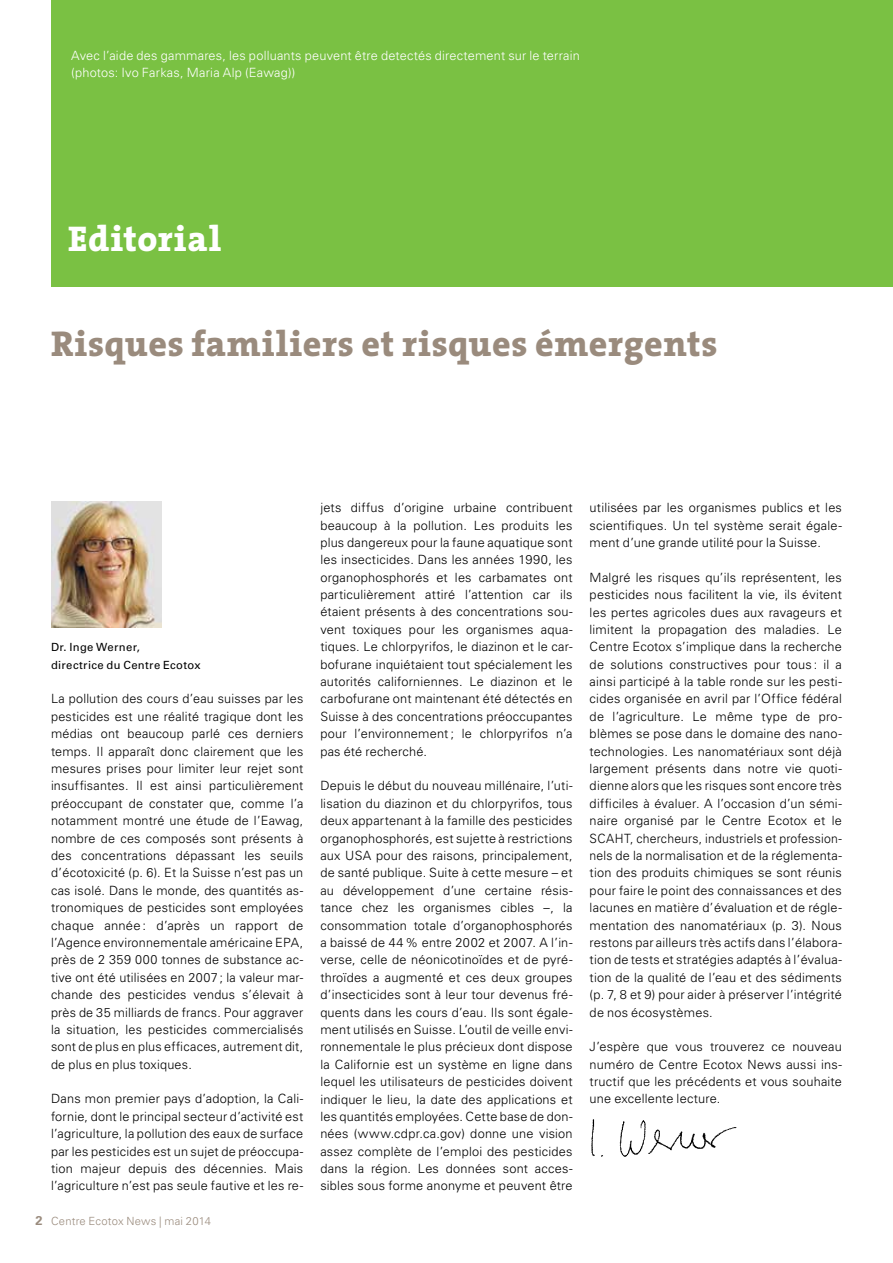
<style>
.page{position:relative;width:893px;height:1263px;background:#fff}
.page>*{position:absolute;margin:0;border:0;box-sizing:border-box;transform-origin:0 0}
.t1{font:800 36px "The Serif";letter-spacing:.015em;color:#9a8b7d}
.t2{font:800 36px "The Serif";letter-spacing:.02em;color:#fff}
.t3{font:300 12.75px/17.4px "Univers LT";letter-spacing:.015em;color:#000;text-align:justify}
.t4{font:300 12.75px/17.4px "Univers LT";letter-spacing:.015em;color:#fff}
.t5{font:11.25px/17.4px "Univers LT";letter-spacing:.03em;color:#000}
.t6{font:300 11.25px "Univers LT";letter-spacing:.015em;color:#9a8b7d}
.s1{font-weight:700;font-size:12.75px}
</style>
<div class="page">
<div style="left:51px;top:0;width:842px;height:286px;background:#7ac143"></div>
<img style="left:51px;top:501px;width:111px;height:126px">
<img style="left:591px;top:1119px;width:146px;height:38px">
<p class="t4" style="left:71px;top:47px;width:510px">Avec l’aide des gammares, les polluants peuvent être detectés directement sur le terrain (photos: Ivo Farkas, Maria Alp (Eawag))</p>
<h1 class="t2" style="left:68px;top:216px;width:155px">Editorial</h1>
<h1 class="t1" style="left:51px;top:320px;width:668px">Risques familiers et risques émergents</h1>
<p class="t5" style="left:51px;top:639px;width:151px">Dr. Inge Werner,<br>directrice du Centre Ecotox</p>
<p class="t3" style="left:51px;top:690px;width:254px">La pollution des cours d’eau suisses par les pesticides est une réalité tragique dont les médias ont beaucoup parlé ces derniers temps. Il apparaît donc clairement que les mesures prises pour limiter leur rejet sont insuffisantes. Il est ainsi particulièrement préoccupant de constater que, comme l’a notamment montré une étude de l’Eawag, nombre de ces composés sont présents à des concentrations dépassant les seuils d’écotoxicité (p. 6). Et la Suisse n’est pas un cas isolé. Dans le monde, des quantités as&shy;tronomiques de pesticides sont employées chaque année : d’après un rapport de l’Agence environnementale américaine EPA, près de 2 359 000 tonnes de substance ac&shy;tive ont été utilisées en 2007 ; la valeur mar&shy;chande des pesticides vendus s’élevait à près de 35 milliards de francs. Pour aggraver la situation, les pesticides commercialisés sont de plus en plus efficaces, autrement dit, de plus en plus toxiques.</p>
<p class="t3" style="left:51px;top:1090px;width:254px">Dans mon premier pays d’adoption, la Cali&shy;fornie, dont le principal secteur d’activité est l’agriculture, la pollution des eaux de surface par les pesticides est un sujet de préoccupa&shy;tion majeur depuis des décennies. Mais l’agriculture n’est pas seule fautive et les re-</p>
<p class="t6" style="left:35px;top:1214px;width:177px"><span class="s1">2</span> Centre Ecotox News | mai 2014</p>
<p class="t3" style="left:320px;top:499px;width:254px">jets diffus d’origine urbaine contribuent beaucoup à la pollution. Les produits les plus dangereux pour la faune aquatique sont les insecticides. Dans les années 1990, les organophosphorés et les carbamates ont particulièrement attiré l’attention car ils étaient présents à des concentrations sou&shy;vent toxiques pour les organismes aqua&shy;tiques. Le chlorpyrifos, le diazinon et le car&shy;bofurane inquiétaient tout spécialement les autorités californiennes. Le diazinon et le carbofurane ont maintenant été détectés en Suisse à des concentrations préoccupantes pour l’environnement; le chlorpyrifos n’a pas été recherché.</p>
<p class="t3" style="left:320px;top:777px;width:254px">Depuis le début du nouveau millénaire, l’uti&shy;lisation du diazinon et du chlorpyrifos, tous deux appartenant à la famille des pesticides organophosphorés, est sujette à restrictions aux USA pour des raisons, principalement, de santé publique. Suite à cette mesure – et au développement d’une certaine résis&shy;tance chez les organismes cibles –, la consommation totale d’organophosphorés a baissé de 44% entre 2002 et 2007. A l’in&shy;verse, celle de néonicotinoïdes et de pyré&shy;throïdes a augmenté et ces deux groupes d’insecticides sont à leur tour devenus fré&shy;quents dans les cours d’eau. Ils sont égale&shy;ment utilisés en Suisse. L’outil de veille envi&shy;ronnementale le plus précieux dont dispose la Californie est un système en ligne dans lequel les utilisateurs de pesticides doivent indiquer le lieu, la date des applications et les quantités employées. Cette base de don&shy;nées (www.cdpr.ca.gov) donne une vision assez complète de l’emploi des pesticides dans la région. Les données sont acces&shy;sibles sous forme anonyme et peuvent être</p>
<p class="t3" style="left:590px;top:499px;width:254px">utilisées par les organismes publics et les scientifiques. Un tel système serait égale&shy;ment d’une grande utilité pour la Suisse.</p>
<p class="t3" style="left:590px;top:568px;width:254px">Malgré les risques qu’ils représentent, les pesticides nous facilitent la vie, ils évitent les pertes agricoles dues aux ravageurs et limitent la propagation des maladies. Le Centre Ecotox s’implique dans la recherche de solutions constructives pour tous : il a ainsi participé à la table ronde sur les pesti&shy;cides organisée en avril par l’Office fédéral de l’agriculture. Le même type de pro&shy;blèmes se pose dans le domaine des nano&shy;technologies. Les nanomatériaux sont déjà largement présents dans notre vie quoti&shy;dienne alors que les risques sont encore très difficiles à évaluer. A l’occasion d’un sémi&shy;naire organisé par le Centre Ecotox et le SCAHT, chercheurs, industriels et profession&shy;nels de la normalisation et de la réglementa&shy;tion des produits chimiques se sont réunis pour faire le point des connaissances et des lacunes en matière d’évaluation et de régle&shy;mentation des nanomatériaux (p. 3). Nous restons par ailleurs très actifs dans l’élabora&shy;tion de tests et stratégies adaptés à l’évalua&shy;tion de la qualité de l’eau et des sédiments (p. 7, 8 et 9) pour aider à préserver l’intégrité de nos écosystèmes.</p>
<p class="t3" style="left:590px;top:1038px;width:254px">J’espère que vous trouverez ce nouveau numéro de Centre Ecotox News aussi ins&shy;tructif que les précédents et vous souhaite une excellente lecture.</p>
</div>
